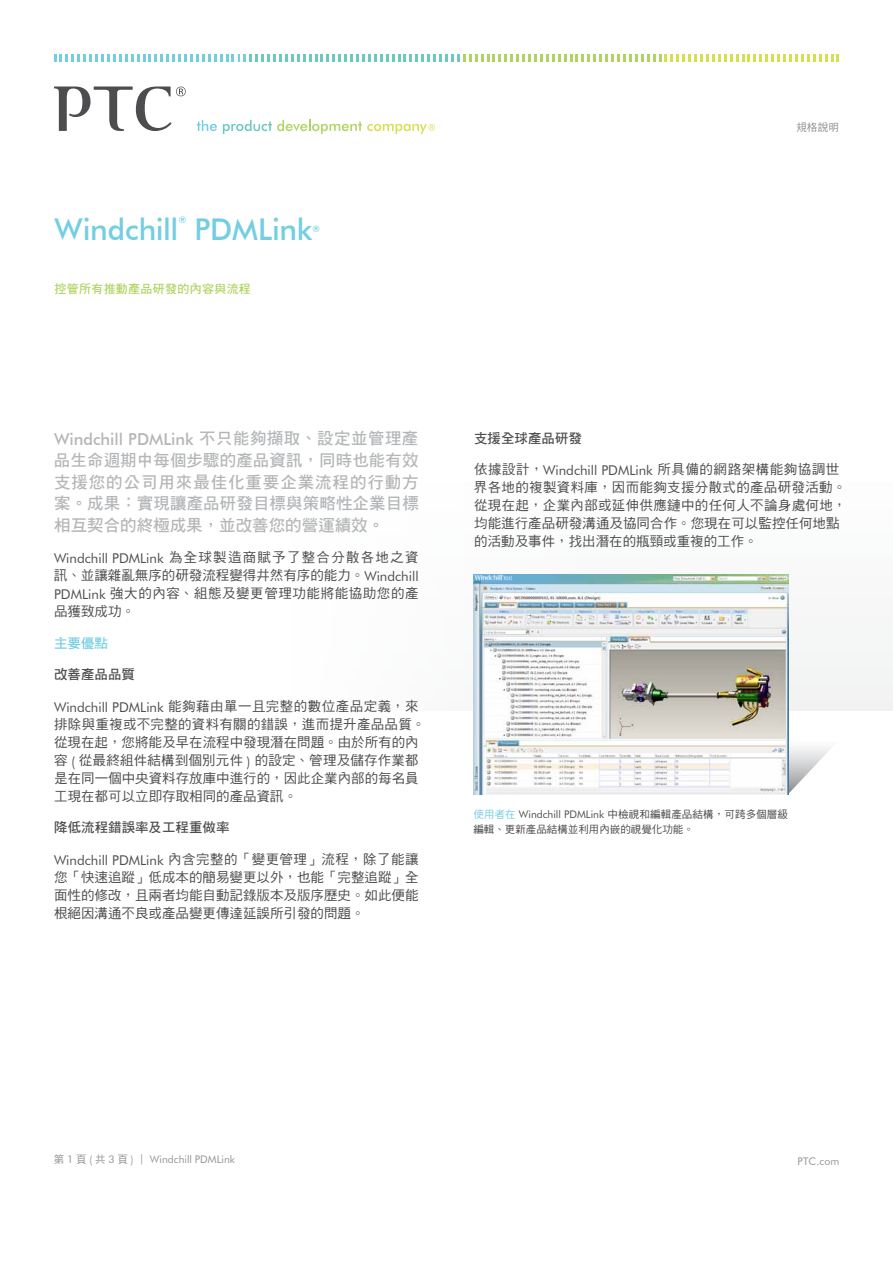
<style>
.page{position:relative;width:893px;height:1263px;background:#fff}
.page>*{position:absolute;margin:0;border:0;box-sizing:border-box;transform-origin:0 0}
.t1{font:500 30px "Futura BT";letter-spacing:-.005em;color:#74cee2}
.t2{font:16.5px/21.6px "DF Hei Std W7";letter-spacing:.005em;color:#b4b6b8;text-align:justify}
.t3{font:500 16.5px "Futura BT";color:#b4b6b8}
.t4{font:13.5px/18px "DF Hei Std W5";letter-spacing:.005em;color:#4d4d4f;text-align:justify}
.t5{font:13.5px/18px "DF Hei Std W5";letter-spacing:.025em;color:#4d4d4f}
.t6{font:13.5px "DF Hei Std W7";color:#4d4d4f}
.t7{font:13.5px "DF Hei Std W7";color:#74cee2}
.t8{font:12px "DF Hei Std W7";letter-spacing:.025em;color:#b0d461}
.t9{font:10.5px/15.8px "DF Hei Std W5";letter-spacing:.005em;color:#4d4d4f}
.t10{font:10.5px "Futura BT";color:#919396}
.t11{font:10.5px "DF Hei Std W5";color:#919396}
.t12{font:500 9px "Futura BT";color:#70cde4}
.s1{font-family:"DF Hei Std W7";font-weight:400}
.s2{font-family:"Futura BT"}
.s3{color:#74cee2}
.s4{font-family:"DF Hei Std W5"}
</style>
<div class="page">
<svg style="left:197px;top:120px;width:20px;height:11px"></svg>
<svg style="left:54px;top:54px;width:785px;height:8px"></svg>
<svg style="left:54px;top:87px;width:132px;height:44px"></svg>
<svg style="left:223px;top:120px;width:212px;height:14px"></svg>
<svg style="left:788px;top:739px;width:43px;height:55px"></svg>
<img style="left:473px;top:575px;width:315px;height:219px">
<h1 class="t1" style="left:54px;top:211px;width:125px">Windchill</h1>
<p class="t12" style="left:179px;top:214px;width:9px">®</p>
<h1 class="t1" style="left:194px;top:211px;width:120px">PDMLink</h1>
<p class="t12" style="left:312px;top:223px;width:9px">®</p>
<p class="t8" style="left:54px;top:282px;width:198px">控管所有推動產品研發的內容與流程</p>
<p class="t11" style="left:796px;top:121px;width:44px">規格說明</p>
<p class="t3" style="left:54px;top:429px;width:366px">Windchill PDMLink <span class="s1">不只能夠擷取、設定並管理產</span></p>
<p class="t2" style="left:54px;top:449px;width:366px">品生命週期中每個步驟的產品資訊，同時也能有效支援您的公司用來最佳化重要企業流程的行動方案。成果：實現讓產品研發目標與策略性企業目標相互契合的終極成果，並改善您的營運績效。</p>
<p class="t4" style="left:54px;top:548px;width:366px"><span class="s2">Windchill PDMLink</span> 為全球製造商賦予了整合分散各地之資訊、並讓雜亂無序的研發流程變得井然有序的能力。<span class="s2">Windchill PDMLink</span> 強大的內容、組態及變更管理功能將能協助您的產品獲致成功。</p>
<p class="t7" style="left:54px;top:636px;width:56px">主要優點</p>
<p class="t6" style="left:54px;top:667px;width:83px">改善產品品質</p>
<p class="t4" style="left:54px;top:697px;width:373px;text-align:left"><span class="s2">Windchill PDMLink</span> 能夠藉由單一且完整的數位產品定義，來排除與重複或不完整的資料有關的錯誤，進而提升產品品質。從現在起，您將能及早在流程中發現潛在問題。由於所有的內容 <span class="s2">(</span> 從最終組件結構到個別元件 <span class="s2">)</span> 的設定、管理及儲存作業都是在同一個中央資料存放庫中進行的，因此企業內部的每名員工現在都可以立即存取相同的產品資訊。</p>
<p class="t6" style="left:54px;top:820px;width:177px">降低流程錯誤率及工程重做率</p>
<p class="t4" style="left:54px;top:850px;width:366px"><span class="s2">Windchill PDMLink</span> 內含完整的「變更管理」流程，除了能讓您「快速追蹤」低成本的簡易變更以外，也能「完整追蹤」全面性的修改，且兩者均能自動記錄版本及版序歷史。如此便能根絕因溝通不良或產品變更傳達延誤所引發的問題。</p>
<p class="t6" style="left:474px;top:430px;width:109px">支援全球產品研發</p>
<p class="t5" style="left:474px;top:460px;width:374px">依據設計，<span class="s2">Windchill PDMLink</span> 所具備的網路架構能夠協調世界各地的複製資料庫，因而能夠支援分散式的產品研發活動。從現在起，企業內部或延伸供應鏈中的任何人不論身處何地，均能進行產品研發溝通及協同合作。您現在可以監控任何地點的活動及事件，找出潛在的瓶頸或重複的工作。</p>
<p class="t9" style="left:473px;top:806px;width:316px"><span class="s3">使用者在</span> <span class="s2">Windchill PDMLink</span> 中檢視和編輯產品結構，可跨多個層級編輯、更新產品結構並利用內嵌的視覺化功能。</p>
<p class="t10" style="left:54px;top:1153px;width:183px"><span class="s4">第</span> 1 <span class="s4">頁</span> ( <span class="s4">共</span> 3 <span class="s4">頁</span> ) | Windchill PDMLink</p>
<p class="t10" style="left:797px;top:1154px;width:44px">PTC.com</p>
</div>
